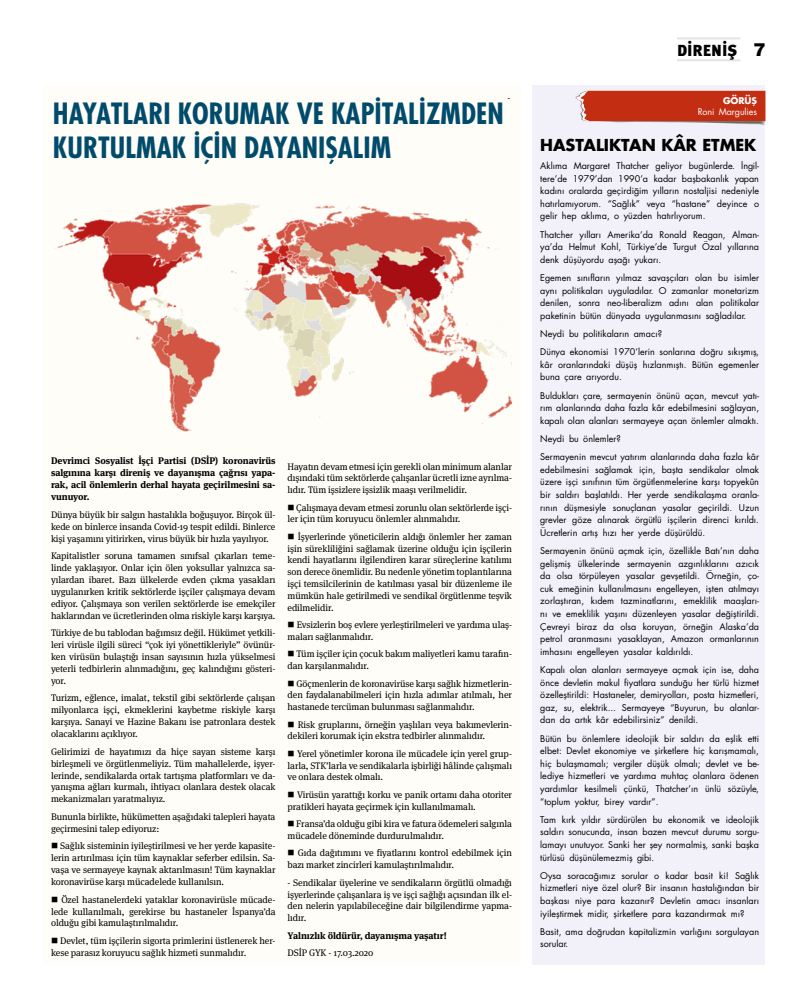
<style>
.page{position:relative;width:808px;height:993px;background:#fff}
.page>*{position:absolute;margin:0;border:0;box-sizing:border-box;transform-origin:0 0}
.t1{font:28.5px/34.2px "Futura Cond Bold Tr";color:#004b6b}
.t2{font:16px "Futura Bold Tr";color:#000}
.t3{font:16px "Meta Black Tr";color:#000}
.t4{font:9.5px/11.9px "Meta Serif Pro";letter-spacing:-.01em;color:#000;text-align:justify}
.t5{font:700 9.5px/11.9px "Meta Serif Pro";letter-spacing:-.01em;color:#000;text-align:justify}
.t6{font:9px/12.6px "Futura Book Tr";color:#000;text-align:justify}
.t7{font:9px "Futura Book Tr";letter-spacing:-.01em;color:#fff}
.t8{font:9px "Futura Bold Tr";letter-spacing:-.01em;color:#fff}
.s1{font-family:"Helvetica Black Tr";font-size:18px}
</style>
<div class="page">
<hr style="left:677px;top:37px;width:63px;height:2px;background:#e3e3e3">
<hr style="left:677px;top:59px;width:63px;height:2px;background:#e3e3e3">
<div style="left:43px;top:85px;width:477px;height:879px;background:#fffdf7"></div>
<div style="left:532px;top:85px;width:233px;height:879px;background:#f2f0f8"></div>
<img style="left:591px;top:121px;width:174px;height:5px">
<div style="left:576px;top:91px;width:189px;height:30px;background:#c32d12"></div>
<img style="left:55px;top:203px;width:457px;height:229px">
<h2 class="t3" style="left:677px;top:41px;width:90px">DİRENİŞ <span class="s1">7</span></h2>
<h1 class="t1" style="left:53px;top:96px;width:452px">HAYATLARI KORUMAK VE KAPİTALİZMDEN<br>KURTULMAK İÇİN DAYANIŞALIM</h1>
<p class="t8" style="left:723px;top:94px;width:35px">GÖRÜŞ</p>
<p class="t4" style="left:507px;top:91px;width:4px">-</p>
<p class="t7" style="left:698px;top:105px;width:61px">Roni Margulies</p>
<h2 class="t2" style="left:540px;top:133px;width:218px">HASTALIKTAN KÂR ETMEK</h2>
<p class="t6" style="left:540px;top:159px;width:220px">Aklıma Margaret Thatcher geliyor bugünlerde. İngil&shy;tere’de 1979’dan 1990’a kadar başbakanlık yapan kadını oralarda geçirdiğim yılların nostaljisi nedeniyle hatırlamıyorum. “Sağlık” veya “hastane” deyince o gelir hep aklıma, o yüzden hatırlıyorum.</p>
<p class="t6" style="left:540px;top:228px;width:220px">Thatcher yılları Amerika’da Ronald Reagan, Alman&shy;ya’da Helmut Kohl, Türkiye’de Turgut Özal yıllarına denk düşüyordu aşağı yukarı.</p>
<p class="t6" style="left:540px;top:271px;width:220px">Egemen sınıfların yılmaz savaşçıları olan bu isimler aynı politikaları uyguladılar. O zamanlar monetarizm denilen, sonra neo-liberalizm adını alan politikalar paketinin bütün dünyada uygulanmasını sağladılar.</p>
<p class="t6" style="left:540px;top:324px;width:220px;line-height:18.2px">Neydi bu politikaların amacı?<br>Dünya ekonomisi 1970’lerin sonlarına doğru sıkışmış,</p>
<p class="t6" style="left:540px;top:358px;width:220px">kâr oranlarındaki düşüş hızlanmıştı. Bütün egemenler buna çare arıyordu.</p>
<p class="t6" style="left:540px;top:389px;width:220px">Buldukları çare, sermayenin önünü açan, mevcut yatı&shy;rım alanlarında daha fazla kâr edebilmesini sağlayan, kapalı olan alanları sermayeye açan önlemler almaktı.</p>
<p class="t6" style="left:540px;top:429px;width:220px;line-height:18.2px">Neydi bu önlemler?<br>Sermayenin mevcut yatırım alanlarında daha fazla kâr</p>
<p class="t6" style="left:540px;top:463px;width:220px">edebilmesini sağlamak için, başta sendikalar olmak üzere işçi sınıfının tüm örgütlenmelerine karşı topyekûn bir saldırı başlatıldı. Her yerde sendikalaşma oranla&shy;rının düşmesiyle sonuçlanan yasalar geçirildi. Uzun grevler göze alınarak örgütlü işçilerin direnci kırıldı.<br>Ücretlerin artış hızı her yerde düşürüldü.</p>
<p class="t6" style="left:540px;top:544px;width:220px">Sermayenin önünü açmak için, özellikle Batı’nın daha gelişmiş ülkelerinde sermayenin azgınlıklarını azıcık da olsa törpüleyen yasalar gevşetildi. Örneğin, ço&shy;cuk emeğinin kullanılmasını engelleyen, işten atılmayı zorlaştıran, kıdem tazminatlarını, emeklilik maaşları&shy;nı ve emeklilik yaşını düzenleyen yasalar değiştirildi.<br>Çevreyi biraz da olsa koruyan, örneğin Alaska’da petrol aranmasını yasaklayan, Amazon ormanlarının imhasını engelleyen yasalar kaldırıldı.</p>
<p class="t6" style="left:540px;top:663px;width:220px">Kapalı olan alanları sermayeye açmak için ise, daha önce devletin makul fiyatlara sunduğu her türlü hizmet özelleştirildi: Hastaneler, demiryolları, posta hizmetleri, gaz, su, elektrik... Sermayeye “Buyurun, bu alanlar&shy;dan da artık kâr edebilirsiniz” denildi.</p>
<p class="t6" style="left:540px;top:731px;width:220px">Bütün bu önlemlere ideolojik bir saldırı da eşlik etti elbet: Devlet ekonomiye ve şirketlere hiç karışmamalı, hiç bulaşmamalı; vergiler düşük olmalı; devlet ve be&shy;lediye hizmetleri ve yardıma muhtaç olanlara ödenen yardımlar kesilmeli çünkü, Thatcher’ın ünlü sözüyle, “toplum yoktur, birey vardır”.</p>
<p class="t6" style="left:540px;top:812px;width:220px">Tam kırk yıldır sürdürülen bu ekonomik ve ideolojik saldırı sonucunda, insan bazen mevcut durumu sorgu&shy;lamayı unutuyor. Sanki her şey normalmiş, sanki başka türlüsü düşünülemezmiş gibi.</p>
<p class="t6" style="left:540px;top:868px;width:220px">Oysa soracağımız sorular o kadar basit ki! Sağlık hizmetleri niye özel olur? Bir insanın hastalığından bir başkası niye para kazanır? Devletin amacı insanları iyileştirmek midir, şirketlere para kazandırmak mı?</p>
<p class="t6" style="left:540px;top:924px;width:220px">Basit, ama doğrudan kapitalizmin varlığını sorgulayan sorular.</p>
<p class="t5" style="left:51px;top:454px;width:226px">Devrimci Sosyalist İşçi Partisi (DSİP) koronavirüs salgınına karşı direniş ve dayanışma çağrısı yapa&shy;rak, acil önlemlerin derhal hayata geçirilmesini sa&shy;vunuyor.</p>
<p class="t4" style="left:51px;top:508px;width:226px">Dünya büyük bir salgın hastalıkla boğuşuyor. Birçok ül&shy;kede on binlerce insanda Covid-19 tespit edildi. Binlerce kişi yaşamını yitirirken, virus büyük bir hızla yayılıyor.</p>
<p class="t4" style="left:51px;top:549px;width:226px">Kapitalistler soruna tamamen sınıfsal çıkarları teme&shy;linde yaklaşıyor. Onlar için ölen yoksullar yalnızca sa&shy;yılardan ibaret. Bazı ülkelerde evden çıkma yasakları uygulanırken kritik sektörlerde işçiler çalışmaya devam ediyor. Çalışmaya son verilen sektörlerde ise emekçiler haklarından ve ücretlerinden olma riskiyle karşı karşıya.</p>
<p class="t4" style="left:51px;top:626px;width:226px">Türkiye de bu tablodan bağımsız değil. Hükümet yetkili&shy;leri virüsle ilgili süreci “çok iyi yönettikleriyle” övünür&shy;ken virüsün bulaştığı insan sayısının hızla yükselmesi yeterli tedbirlerin alınmadığını, geç kalındığını gösteri&shy;yor.</p>
<p class="t4" style="left:51px;top:691px;width:226px">Turizm, eğlence, imalat, tekstil gibi sektörlerde çalışan milyonlarca işçi, ekmeklerini kaybetme riskiyle karşı karşıya. Sanayi ve Hazine Bakanı ise patronlara destek olacaklarını açıklıyor.</p>
<p class="t4" style="left:51px;top:744px;width:226px">Gelirimizi de hayatımızı da hiçe sayan sisteme karşı birleşmeli ve örgütlenmeliyiz. Tüm mahallelerde, işyer&shy;lerinde, sendikalarda ortak tartışma platformları ve da&shy;yanışma ağları kurmalı, ihtiyacı olanlara destek olacak mekanizmaları yaratmalıyız.</p>
<p class="t4" style="left:51px;top:809px;width:226px">Bununla birlikte, hükümetten aşağıdaki talepleri hayata geçirmesini talep ediyoruz:</p>
<p class="t4" style="left:51px;top:839px;width:226px">■ Sağlık sisteminin iyileştirilmesi ve her yerde kapasite&shy;lerin artırılması için tüm kaynaklar seferber edilsin. Sa&shy;vaşa ve sermayeye kaynak aktarılmasın! Tüm kaynaklar koronavirüse karşı mücadelede kullanılsın.</p>
<p class="t4" style="left:51px;top:892px;width:226px">■ Özel hastanelerdeki yataklar koronavirüsle mücade&shy;lede kullanılmalı, gerekirse bu hastaneler İspanya’da olduğu gibi kamulaştırılmalıdır.</p>
<p class="t4" style="left:51px;top:934px;width:226px">■ Devlet, tüm işçilerin sigorta primlerini üstlenerek her&shy;kese parasız koruyucu sağlık hizmeti sunmalıdır.</p>
<p class="t4" style="left:287px;top:459px;width:226px">Hayatın devam etmesi için gerekli olan minimum alanlar dışındaki tüm sektörlerde çalışanlar ücretli izne ayrılma&shy;lıdır. Tüm işsizlere işsizlik maaşı verilmelidir.</p>
<p class="t4" style="left:287px;top:500px;width:226px">■ Çalışmaya devam etmesi zorunlu olan sektörlerde işçi&shy;ler için tüm koruyucu önlemler alınmalıdır.</p>
<p class="t4" style="left:287px;top:530px;width:226px">■ İşyerlerinde yöneticilerin aldığı önlemler her zaman işin sürekliliğini sağlamak üzerine olduğu için işçilerin kendi hayatlarını ilgilendiren karar süreçlerine katılımı son derece önemlidir. Bu nedenle yönetim toplantılarına işçi temsilcilerinin de katılması yasal bir düzenleme ile mümkün hale getirilmedi ve sendikal örgütlenme teşvik edilmelidir.</p>
<p class="t4" style="left:287px;top:618px;width:226px">■ Evsizlerin boş evlere yerleştirilmeleri ve yardıma ulaş&shy;maları sağlanmalıdır.</p>
<p class="t4" style="left:288px;top:647px;width:226px">■ Tüm işçiler için çocuk bakım maliyetleri kamu tarafın&shy;dan karşılanmalıdır.</p>
<p class="t4" style="left:288px;top:676px;width:226px">■ Göçmenlerin de koronavirüse karşı sağlık hizmetlerin&shy;den faydalanabilmeleri için hızla adımlar atılmalı, her hastanede tercüman bulunması sağlanmalıdır.</p>
<p class="t4" style="left:288px;top:717px;width:226px">■ Risk gruplarını, örneğin yaşlıları veya bakımevlerin&shy;dekileri korumak için ekstra tedbirler alınmalıdır.</p>
<p class="t4" style="left:288px;top:747px;width:226px">■ Yerel yönetimler korona ile mücadele için yerel grup&shy;larla, STK’larla ve sendikalarla işbirliği hâlinde çalışmalı ve onlara destek olmalı.</p>
<p class="t4" style="left:288px;top:788px;width:226px">■ Virüsün yarattığı korku ve panik ortamı daha otoriter pratikleri hayata geçirmek için kullanılmamalı.</p>
<p class="t4" style="left:288px;top:817px;width:226px">■ Fransa’da olduğu gibi kira ve fatura ödemeleri salgınla mücadele döneminde durdurulmalıdır.</p>
<p class="t4" style="left:288px;top:846px;width:226px">■ Gıda dağıtımını ve fiyatlarını kontrol edebilmek için bazı market zincirleri kamulaştırılmalıdır.</p>
<p class="t4" style="left:288px;top:875px;width:226px">- Sendikalar üyelerine ve sendikaların örgütlü olmadığı işyerlerinde çalışanlara iş ve işçi sağlığı açısından ilk el&shy;den nelerin yapılabileceğine dair bilgilendirme yapma&shy;lıdır.</p>
<p class="t5" style="left:288px;top:928px;width:161px">Yalnızlık öldürür, dayanışma yaşatır!</p>
<p class="t4" style="left:288px;top:945px;width:87px">DSİP GYK - 17.03.2020</p>
</div>
